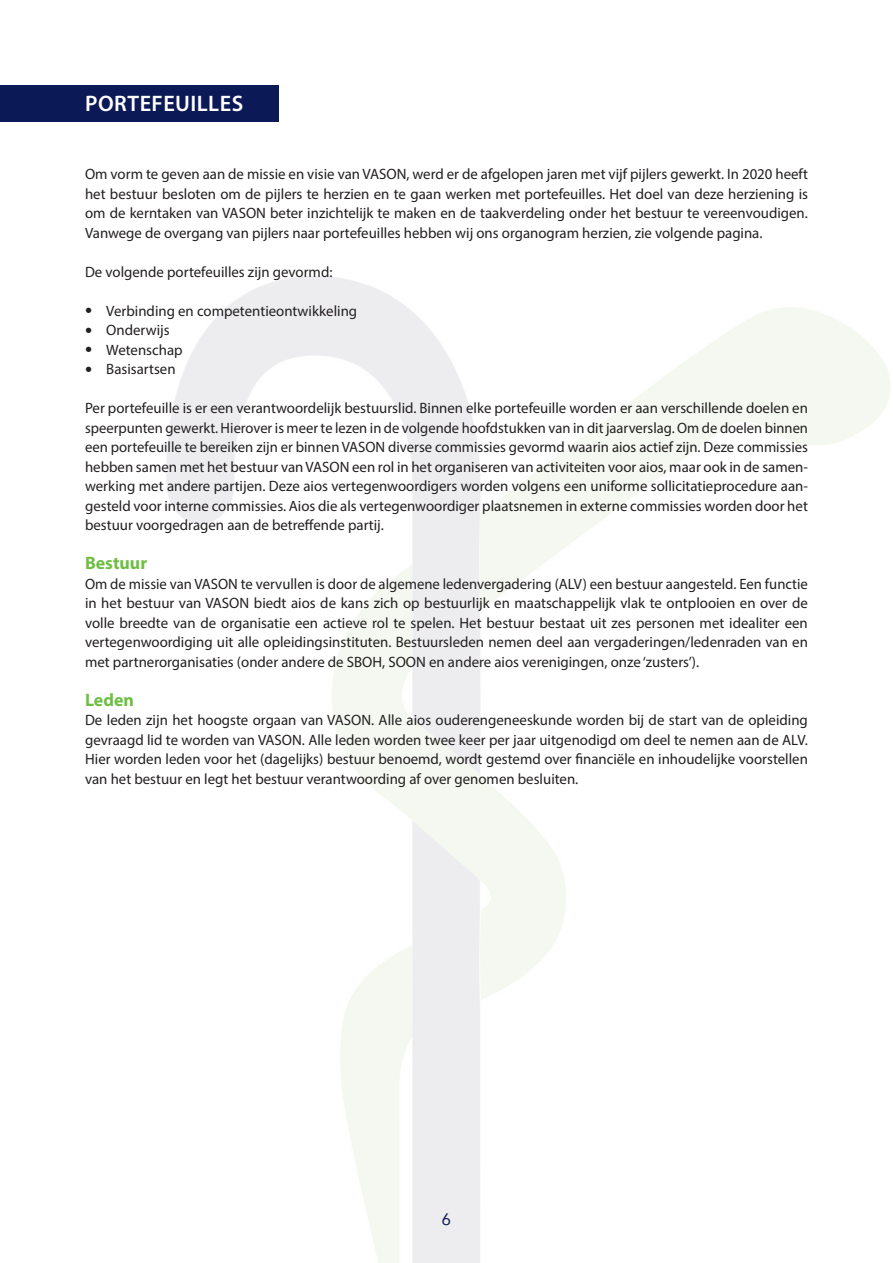
<style>
.page{position:relative;width:893px;height:1263px;background:#fff}
.page>*{position:absolute;margin:0;border:0;box-sizing:border-box;transform-origin:0 0}
.TUSSEN{font:600 22.5px "Myriad Pro";letter-spacing:.02em;color:#fff}
.TUSSEN-2{font:700 18px "Myriad Pro";color:#6fbe44}
.t1{font:16.5px "Avenir";color:#0c1957}
.plat{font:15px/19.5px "Myriad Pro";color:#231f20;text-align:justify}
.s1{font-size:25.5px}
</style>
<div class="page">
<div style="left:0;top:85px;width:279px;height:36px;background:#0c1957"></div>
<p class="TUSSEN" style="left:85px;top:89px;width:159px">PORTEFEUILLES</p>
<p class="plat" style="left:85px;top:164px;width:724px">Om vorm te geven aan de missie en visie van VASON, werd er de afgelopen jaren met vijf pijlers gewerkt. In 2020 heeft het bestuur besloten om de pijlers te herzien en te gaan werken met portefeuilles. Het doel van deze herziening is om de kerntaken van VASON beter inzichtelijk te maken en de taakverdeling onder het bestuur te vereenvoudigen.<br>Vanwege de overgang van pijlers naar portefeuilles hebben wij ons organogram herzien, zie volgende pagina.</p>
<p class="plat" style="left:85px;top:262px;width:249px">De volgende portefeuilles zijn gevormd:</p>
<p class="plat" style="left:85px;top:301px;width:274px"><span class="s1">•</span> Verbinding en competentieontwikkeling</p>
<p class="plat" style="left:85px;top:320px;width:86px"><span class="s1">•</span> Onderwijs</p>
<p class="plat" style="left:85px;top:340px;width:99px"><span class="s1">•</span> Wetenschap</p>
<p class="plat" style="left:85px;top:359px;width:92px"><span class="s1">•</span> Basisartsen</p>
<p class="plat" style="left:85px;top:398px;width:724px">Per portefeuille is er een verantwoordelijk bestuurslid. Binnen elke portefeuille worden er aan verschillende doelen en speerpunten gewerkt. Hierover is meer te lezen in de volgende hoofdstukken van in dit jaarverslag. Om de doelen binnen een portefeuille te bereiken zijn er binnen VASON diverse commissies gevormd waarin aios actief zijn. Deze commissies hebben samen met het bestuur van VASON een rol in het organiseren van activiteiten voor aios, maar ook in de samen&shy;werking met andere partijen. Deze aios vertegenwoordigers worden volgens een uniforme sollicitatieprocedure aan&shy;gesteld voor interne commissies. Aios die als vertegenwoordiger plaatsnemen in externe commissies worden door het bestuur voorgedragen aan de betreffende partij.</p>
<p class="TUSSEN-2" style="left:85px;top:551px;width:64px">Bestuur</p>
<p class="plat" style="left:85px;top:574px;width:724px">Om de missie van VASON te vervullen is door de algemene ledenvergadering (ALV) een bestuur aangesteld. Een functie in het bestuur van VASON biedt aios de kans zich op bestuurlijk en maatschappelijk vlak te ontplooien en over de volle breedte van de organisatie een actieve rol te spelen. Het bestuur bestaat uit zes personen met idealiter een vertegenwoordiging uit alle opleidingsinstituten. Bestuursleden nemen deel aan vergaderingen/ledenraden van en met partnerorganisaties (onder andere de SBOH, SOON en andere aios verenigingen, onze ‘zusters’).</p>
<p class="TUSSEN-2" style="left:85px;top:688px;width:50px">Leden</p>
<p class="plat" style="left:85px;top:710px;width:724px">De leden zijn het hoogste orgaan van VASON. Alle aios ouderengeneeskunde worden bij de start van de opleiding gevraagd lid te worden van VASON. Alle leden worden twee keer per jaar uitgenodigd om deel te nemen aan de ALV.<br>Hier worden leden voor het (dagelijks) bestuur benoemd, wordt gestemd over financiële en inhoudelijke voorstellen van het bestuur en legt het bestuur verantwoording af over genomen besluiten.</p>
<p class="t1" style="left:442px;top:1206px;width:11px">6</p>
</div>
